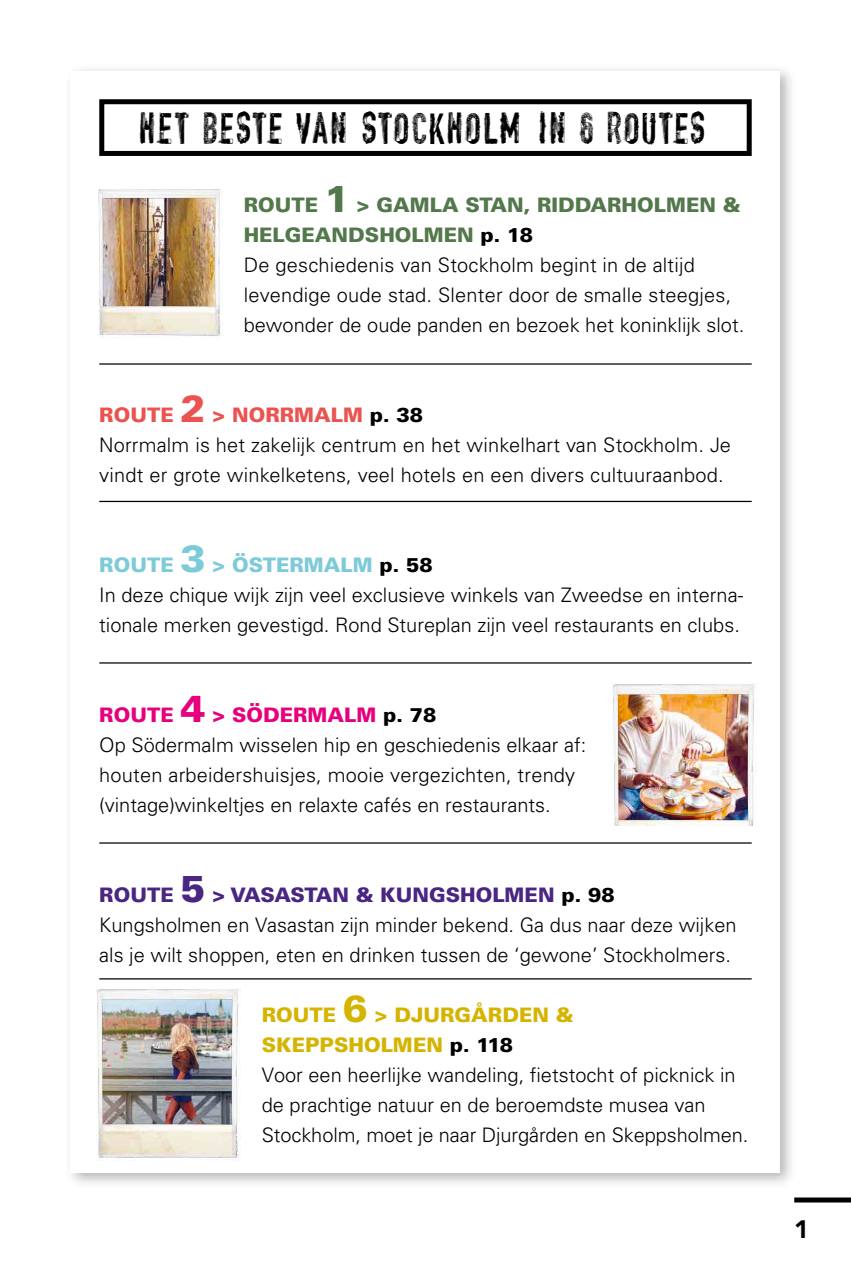
<style>
.page{position:relative;width:851px;height:1276px;background:#fff}
.page>*{position:absolute;margin:0;border:0;box-sizing:border-box;transform-origin:0 0}
.t1{font:37.5px "vtksencounter";letter-spacing:-.105em;color:#000}
.t2{font:900 25px "Avenir LT Std";color:#000}
.t3{font:300 20px/30px "Univers LT Std";color:#000}
.s1{font-weight:900;color:#53784b}
.s2{font-weight:900;font-size:37.5px;color:#53784b}
.s3{font-weight:900}
.s4{font-weight:900;color:#ea5350}
.s5{font-weight:900;font-size:37.5px;color:#ea5350}
.s6{font-weight:900;color:#7dcad9}
.s7{font-weight:900;font-size:37.5px;color:#7dcad9}
.s8{font-weight:900;color:#e6007d}
.s9{font-weight:900;font-size:37.5px;color:#e6007d}
.s10{font-weight:900;color:#4a2683}
.s11{font-weight:900;font-size:37.5px;color:#4a2683}
.s12{font-weight:900;color:#d5b400}
.s13{font-weight:900;font-size:37.5px;color:#d5b400}
</style>
<div class="page">
<div style="left:794px;top:1197px;width:56px;height:5px;background:#000"></div>
<div style="left:64px;top:64px;width:733px;height:1125px;background:#000;opacity:.3"></div>
<div style="left:71px;top:71px;width:709px;height:1101px;background:#fff"></div>
<div style="left:99px;top:99px;width:652px;height:57px;border:5px solid #000"></div>
<hr style="left:99px;top:363px;width:652px;height:2px;background:#000">
<hr style="left:99px;top:662px;width:652px;height:1px;background:#000">
<hr style="left:99px;top:978px;width:652px;height:1px;background:#000">
<hr style="left:99px;top:501px;width:652px;height:1px;background:#000">
<hr style="left:99px;top:842px;width:652px;height:1px;background:#000">
<img style="left:98px;top:189px;width:124px;height:149px">
<img style="left:612px;top:683px;width:144px;height:142px">
<img style="left:96px;top:989px;width:144px;height:172px">
<h1 class="t1" style="left:140px;top:109px;width:572px">HET BESTE VAN STOCKHOLM IN 6 ROUTES</h1>
<p class="t3" style="left:244px;top:190px;width:502px"><span class="s1">ROUTE</span> <span class="s2">1</span> <span class="s1">&gt; GAMLA STAN, RIDDARHOLMEN &amp; HELGEANDSHOLMEN</span> <span class="s3">p. 18<br></span>De geschiedenis van Stockholm begint in de altijd levendige oude stad. Slenter door de smalle steegjes, bewonder de oude panden en bezoek het koninklijk slot.</p>
<p class="t3" style="left:99px;top:400px;width:633px"><span class="s4">ROUTE</span> <span class="s5">2</span> <span class="s4">&gt; NORRMALM</span> <span class="s3">p. 38<br></span>Norrmalm is het zakelijk centrum en het winkelhart van Stockholm. Je vindt er grote winkelketens, veel hotels en een divers cultuuraanbod.</p>
<p class="t3" style="left:99px;top:550px;width:645px"><span class="s6">ROUTE</span> <span class="s7">3</span> <span class="s6">&gt; ÖSTERMALM</span> <span class="s3">p. 58<br></span>In deze chique wijk zijn veel exclusieve winkels van Zweedse en interna&shy;tionale merken gevestigd. Rond Stureplan zijn veel restaurants en clubs.</p>
<p class="t3" style="left:99px;top:700px;width:488px"><span class="s8">ROUTE</span> <span class="s9">4</span> <span class="s8">&gt; SÖDERMALM</span> <span class="s3">p. 78<br></span>Op Södermalm wisselen hip en geschiedenis elkaar af: houten arbeidershuisjes, mooie vergezichten, trendy (vintage)winkeltjes en relaxte cafés en restaurants.</p>
<p class="t3" style="left:99px;top:880px;width:638px"><span class="s10">ROUTE</span> <span class="s11">5</span> <span class="s10">&gt; VASASTAN &amp; KUNGSHOLMEN</span> <span class="s3">p. 98<br></span>Kungsholmen en Vasastan zijn minder bekend. Ga dus naar deze wijken als je wilt shoppen, eten en drinken tussen de ‘gewone’ Stockholmers.</p>
<p class="t3" style="left:262px;top:1000px;width:488px"><span class="s12">ROUTE</span> <span class="s13">6</span> <span class="s12">&gt; DJURGÅRDEN &amp; SKEPPSHOLMEN</span> <span class="s3">p. 118<br></span>Voor een heerlijke wandeling, fietstocht of picknick in de prachtige natuur en de beroemdste musea van Stockholm, moet je naar Djurgården en Skeppsholmen.</p>
<p class="t2" style="left:794px;top:1214px;width:16px">1</p>
</div>
